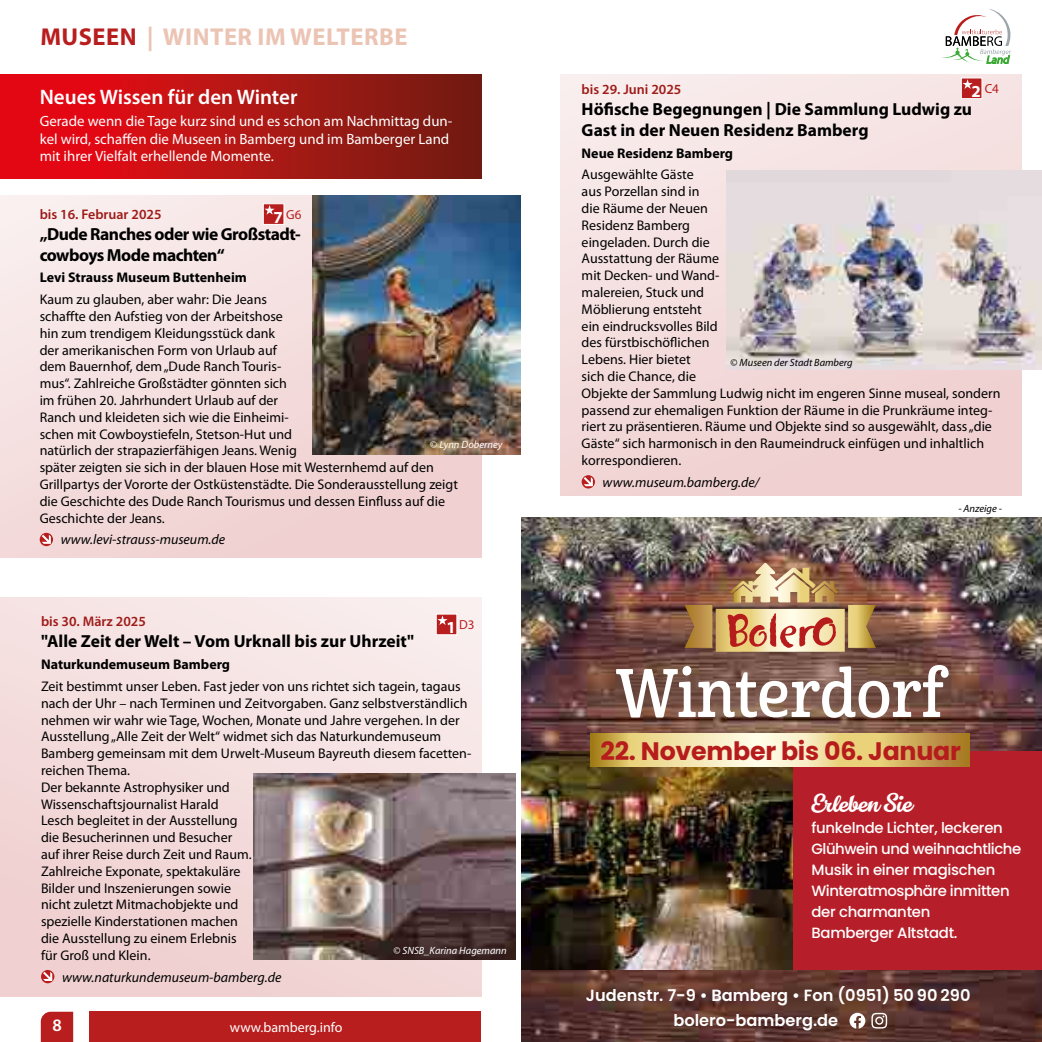
<style>
.page{position:relative;width:1042px;height:1042px;background:#fff}
.page>*{position:absolute;margin:0;border:0;box-sizing:border-box;transform-origin:0 0}
.t1{font:66.33px "Cabrito Con Dem";color:#fff}
.t2{font:28px "Dallas Print Shop Brush";letter-spacing:-.02em;color:#fff}
.t3{font:700 25.38px "Poppins";letter-spacing:-.01em;color:#b71c1c}
.t4{font:700 24.5px "Myriad Pro";letter-spacing:.02em;color:#ebc4b4}
.t5{font:600 21px "Myriad Pro";color:#fff}
.t6{font:700 17.5px/21px "Myriad Pro";color:#000}
.t7{font:700 17.5px/21px "Myriad Pro";letter-spacing:-.03em;color:#000}
.t8{font:600 17.5px "Myriad Pro";color:#fff}
.t9{font:600 16.28px "Poppins";color:#fff}
.t10{font:14.88px/17.5px "Myriad Pro";color:#fff}
.t11{font:500 14.88px/21px "Poppins";letter-spacing:-.02em;color:#fff}
.t12{font:14px/16.8px "Myriad Pro";color:#000}
.t13{font:italic 14px "Myriad Pro";color:#000}
.t14{font:700 14px "Myriad Pro";color:#000}
.t15{font:600 14px "Myriad Pro";color:#9e1b18}
.t16{font:14px "Myriad Pro";color:#fff}
.t17{font:13.12px "Myriad Pro";color:#b91e1e}
.t18{font:italic 10.5px "Myriad Pro";color:#fff}
.t19{font:italic 10.5px "Myriad Pro";color:#000}
.s1{color:#b91e1e}
.s2{font-weight:700;font-size:16.8px;color:#fff}
.s3{font-style:normal}
</style>
<div class="page">
<svg style="left:41px;top:1011px;width:32px;height:31px"></svg>
<div style="left:89px;top:1011px;width:392px;height:31px;background:#b91e1e"></div>
<svg style="left:941px;top:9px;width:70px;height:55px"></svg>
<div style="left:0;top:597px;width:481px;height:400px;background:linear-gradient(to right,#f3d6d6,#f4e5e5)"></div>
<div style="left:0;top:195px;width:481px;height:363px;background:linear-gradient(to right,#f7e7e7,#efcdcd)"></div>
<div style="left:561px;top:74px;width:461px;height:422px;background:linear-gradient(to right,#f6e2e2,#f2d6d6)"></div>
<div style="left:0;top:74px;width:481px;height:105px;background:linear-gradient(to right,#f50714,#712013)"></div>
<img style="left:313px;top:195px;width:208px;height:259px">
<svg style="left:41px;top:970px;width:13px;height:13px"></svg>
<svg style="left:43px;top:972px;width:9px;height:9px"></svg>
<svg style="left:582px;top:475px;width:13px;height:13px"></svg>
<svg style="left:584px;top:477px;width:9px;height:9px"></svg>
<svg style="left:40px;top:533px;width:13px;height:13px"></svg>
<svg style="left:42px;top:535px;width:9px;height:9px"></svg>
<img style="left:727px;top:170px;width:315px;height:200px">
<img style="left:254px;top:774px;width:261px;height:185px">
<img style="left:521px;top:517px;width:521px;height:525px">
<div style="left:610px;top:751px;width:432px;height:218px;background:#b61f29"></div>
<img style="left:684px;top:563px;width:192px;height:89px">
<img style="left:521px;top:751px;width:271px;height:218px">
<svg style="left:591px;top:733px;width:378px;height:34px;background:#e3ce8d"></svg>
<svg style="left:849px;top:1013px;width:16px;height:15px"></svg>
<svg style="left:871px;top:1013px;width:16px;height:15px"></svg>
<div style="left:263px;top:203px;width:21px;height:22px;background:#b91e1e;border:1px solid #fff"></div>
<svg style="left:264px;top:205px;width:11px;height:10px"></svg>
<div style="left:436px;top:614px;width:21px;height:21px;background:#b91e1e;border:1px solid #fff"></div>
<svg style="left:437px;top:615px;width:10px;height:10px"></svg>
<div style="left:961px;top:78px;width:21px;height:21px;background:#b91e1e;border:1px solid #fff"></div>
<svg style="left:962px;top:79px;width:10px;height:10px"></svg>
<h3 class="t4" style="left:40px;top:21px;width:368px"><span class="s1">MUSEEN</span> | WINTER IM WELTERBE</h3>
<h3 class="t5" style="left:40px;top:83px;width:259px">Neues Wissen für den Winter</h3>
<p class="t10" style="left:40px;top:112px;width:414px">Gerade wenn die Tage kurz sind und es schon am Nachmittag dun&shy;kel wird, schaffen die Museen in Bamberg und im Bamberger Land mit ihrer Vielfalt erhellende Momente.</p>
<p class="t15" style="left:40px;top:205px;width:123px">bis 16. Februar 2025</p>
<p class="t7" style="left:40px;top:223px;width:263px">„Dude Ranches oder wie Großstadt&shy;cowboys Mode machten“</p>
<p class="t14" style="left:40px;top:269px;width:209px">Levi Strauss Museum Buttenheim</p>
<p class="t12" style="left:40px;top:291px;width:420px">Kaum zu glauben, aber wahr: Die Jeans<br>schaffte den Aufstieg von der Arbeitshose<br>hin zum trendigem Kleidungsstück dank<br>der amerikanischen Form von Urlaub auf<br>dem Bauernhof, dem „Dude Ranch Touris-<br>mus“. Zahlreiche Großstädter gönnten sich<br>im frühen 20. Jahrhundert Urlaub auf der<br>Ranch und kleideten sich wie die Einheimi-<br>schen mit Cowboystiefeln, Stetson-Hut und<br>natürlich der strapazierfähigen Jeans. Wenig<br>später zeigten sie sich in der blauen Hose mit Westernhemd auf den Grillpartys der Vororte der Ostküstenstädte. Die Sonderausstellung zeigt die Geschichte des Dude Ranch Tourismus und dessen Einfluss auf die Geschichte der Jeans.</p>
<p class="t13" style="left:61px;top:531px;width:166px">www.levi-strauss-museum.de</p>
<p class="t17" style="left:273px;top:207px;width:29px"><span class="s2">7</span> G6</p>
<p class="t18" style="left:430px;top:438px;width:74px"><span class="s3">©</span> Lynn Doberney</p>
<p class="t15" style="left:41px;top:613px;width:106px">bis 30. März 2025</p>
<p class="t6" style="left:41px;top:630px;width:374px">"Alle Zeit der Welt – Vom Urknall bis zur Uhrzeit"</p>
<p class="t14" style="left:41px;top:655px;width:191px">Naturkundemuseum Bamberg</p>
<p class="t12" style="left:41px;top:677px;width:432px">Zeit bestimmt unser Leben. Fast jeder von uns richtet sich tagein, tagaus nach der Uhr – nach Terminen und Zeitvorgaben. Ganz selbstverständlich nehmen wir wahr wie Tage, Wochen, Monate und Jahre vergehen. In der Ausstellung „Alle Zeit der Welt“ widmet sich das Naturkundemuseum Bamberg gemeinsam mit dem Urwelt-Museum Bayreuth diesem facetten&shy;reichen Thema.<br>Der bekannte Astrophysiker und<br>Wissenschaftsjournalist Harald<br>Lesch begleitet in der Ausstellung<br>die Besucherinnen und Besucher<br>auf ihrer Reise durch Zeit und Raum.<br>Zahlreiche Exponate, spektakuläre<br>Bilder und Inszenierungen sowie<br>nicht zuletzt Mitmachobjekte und<br>spezielle Kinderstationen machen<br>die Ausstellung zu einem Erlebnis<br>für Groß und Klein.</p>
<p class="t13" style="left:62px;top:968px;width:221px">www.naturkundemuseum-bamberg.de</p>
<p class="t17" style="left:446px;top:617px;width:30px"><span class="s2">1</span> D3</p>
<p class="t18" style="left:393px;top:944px;width:115px"><span class="s3">©</span> SNSB_Karina Hagemann</p>
<p class="t15" style="left:582px;top:80px;width:101px">bis 29. Juni 2025</p>
<p class="t6" style="left:582px;top:98px;width:392px">Höfische Begegnungen | Die Sammlung Ludwig zu<br>Gast in der Neuen Residenz Bamberg</p>
<p class="t14" style="left:582px;top:144px;width:153px">Neue Residenz Bamberg</p>
<p class="t12" style="left:582px;top:166px;width:420px">Ausgewählte Gäste<br>aus Porzellan sind in<br>die Räume der Neuen<br>Residenz Bamberg<br>eingeladen. Durch die<br>Ausstattung der Räume<br>mit Decken- und Wand-<br>malereien, Stuck und<br>Möblierung entsteht<br>ein eindrucksvolles Bild<br>des fürstbischöflichen<br>Lebens. Hier bietet<br>sich die Chance, die<br>Objekte der Sammlung Ludwig nicht im engeren Sinne museal, sondern passend zur ehemaligen Funktion der Räume in die Prunkräume integ&shy;riert zu präsentieren. Räume und Objekte sind so ausgewählt, dass „die<br>Gäste“ sich harmonisch in den Raumeindruck einfügen und inhaltlich korrespondieren.</p>
<p class="t13" style="left:602px;top:473px;width:158px">www.museum.bamberg.de/</p>
<p class="t17" style="left:971px;top:81px;width:29px"><span class="s2">2</span> C4</p>
<p class="t19" style="left:730px;top:356px;width:124px"><span class="s3">©</span> Museen der Stadt Bamberg</p>
<p class="t19" style="left:958px;top:501px;width:45px">- Anzeige -</p>
<h1 class="t1" style="left:616px;top:653px;width:329px">Winterdorf</h1>
<h3 class="t3" style="left:600px;top:736px;width:362px">22. November bis 06. Januar</h3>
<h2 class="t2" style="left:811px;top:788px;width:103px">Erleben Sie</h2>
<p class="t11" style="left:811px;top:817px;width:211px">funkelnde Lichter, leckeren<br>Glühwein und weihnachtliche<br>Musik in einer magischen<br>Winteratmosphäre inmitten der charmanten<br>Bamberger Altstadt.</p>
<p class="t18" style="left:830px;top:981px;width:89px">Foto: Olga Litetskaya</p>
<p class="t9" style="left:586px;top:986px;width:386px">Judenstr. 7-9 • Bamberg • Fon (0951) 50 90 290</p>
<p class="t9" style="left:673px;top:1011px;width:166px">bolero-bamberg.de</p>
<p class="t8" style="left:52px;top:1014px;width:11px">8</p>
<p class="t16" style="left:230px;top:1019px;width:114px">www.bamberg.info</p>
<p class="t16" style="left:701px;top:1019px;width:114px">www.bamberg.info</p>
</div>
